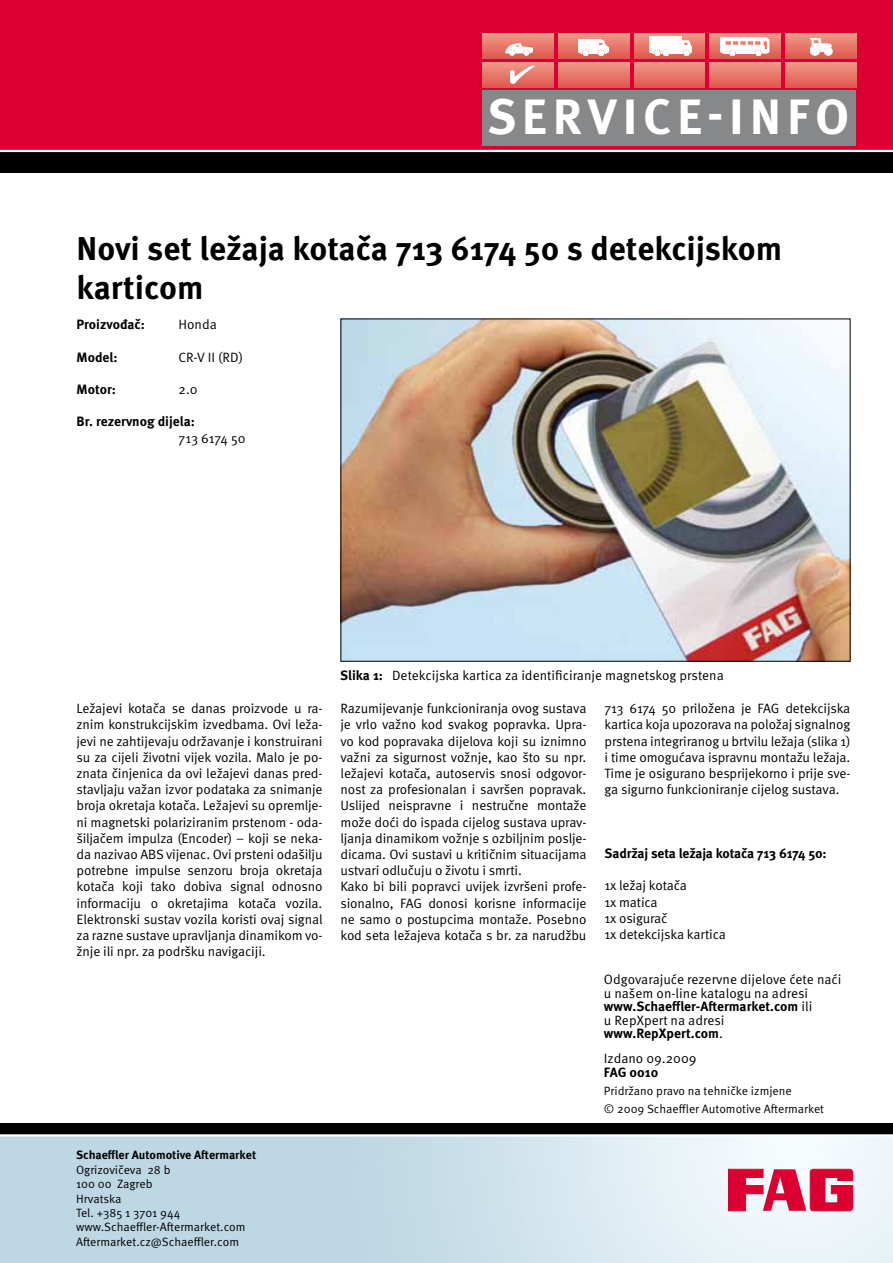
<style>
.page{position:relative;width:893px;height:1263px;background:#fff}
.page>*{position:absolute;margin:0;border:0;box-sizing:border-box;transform-origin:0 0}
.t1{font:700 49.5px "Meta Pro";letter-spacing:.12em;color:#fff}
.t2{font:700 33px/39.6px "Meta Pro";color:#000}
.t3{font:13.5px/16.2px "Meta Pro Norm";letter-spacing:-.01em;color:#000;text-align:justify}
.t4{font:700 13.5px/16.2px "Meta Pro";letter-spacing:-.01em;color:#000}
.t5{font:12px "Meta Pro Norm";color:#000}
.t6{font:700 12px "Meta Pro";color:#000}
.s1{font-family:"Meta Pro Norm";font-weight:400}
.s2{font-family:"Meta Pro";font-weight:700}
</style>
<div class="page">
<div style="left:0;top:0;width:893px;height:153px;background:#db0031"></div>
<div style="left:0;top:1123px;width:893px;height:12px;background:#000"></div>
<hr style="left:0;top:1134px;width:893px;height:2px;background:#fff">
<div style="left:0;top:151px;width:893px;height:21px;background:#000"></div>
<hr style="left:0;top:150px;width:893px;height:2px;background:#fff">
<div style="left:483px;top:91px;width:373px;height:55px;background:#87888a"></div>
<svg style="left:728px;top:1169px;width:125px;height:42px"></svg>
<div style="left:785px;top:62px;width:71px;height:26px;background:linear-gradient(to bottom,#ef9c89,#e2574f)"></div>
<div style="left:785px;top:33px;width:71px;height:26px;background:linear-gradient(to bottom,#ee9a87,#e35c55)"></div>
<div style="left:483px;top:62px;width:70px;height:26px;background:linear-gradient(to bottom,#ef9c89,#e2574f)"></div>
<div style="left:483px;top:33px;width:70px;height:26px;background:linear-gradient(to bottom,#ef9b88,#e35b54)"></div>
<div style="left:558px;top:62px;width:71px;height:26px;background:linear-gradient(to bottom,#ef9c89,#e2574f)"></div>
<div style="left:558px;top:33px;width:71px;height:26px;background:linear-gradient(to bottom,#ef9c89,#e2574f)"></div>
<div style="left:634px;top:62px;width:71px;height:26px;background:linear-gradient(to bottom,#ef9c89,#e2574f)"></div>
<div style="left:634px;top:33px;width:71px;height:26px;background:linear-gradient(to bottom,#ef9c89,#e2574f)"></div>
<div style="left:710px;top:62px;width:71px;height:26px;background:linear-gradient(to bottom,#ef9c89,#e2574f)"></div>
<div style="left:710px;top:33px;width:71px;height:26px;background:linear-gradient(to bottom,#ef9c89,#e2574f)"></div>
<svg style="left:578px;top:39px;width:31px;height:17px"></svg>
<svg style="left:649px;top:36px;width:42px;height:20px"></svg>
<svg style="left:720px;top:37px;width:49px;height:19px"></svg>
<svg style="left:506px;top:44px;width:27px;height:11px"></svg>
<svg style="left:510px;top:66px;width:24px;height:17px"></svg>
<div style="left:810px;top:45px;width:10px;height:10px;background:#fff;border-radius:50%"></div>
<div style="left:810px;top:45px;width:10px;height:10px;border:1px solid #fff;border-radius:50%"></div>
<svg style="left:810px;top:38px;width:21px;height:14px"></svg>
<div style="left:824px;top:47px;width:8px;height:8px;background:#fff;border-radius:50%"></div>
<div style="left:824px;top:47px;width:8px;height:8px;border:1px solid #fff;border-radius:50%"></div>
<img style="left:342px;top:321px;width:506px;height:339px">
<p class="t1" style="left:487px;top:78px;width:364px">SERVICE-INFO</p>
<p class="t2" style="left:77px;top:226px;width:707px">Novi set ležaja kotača 713 6174 50 s detekcijskom karticom</p>
<p class="t4" style="left:77px;top:315px;width:70px">Proizvođač:</p>
<p class="t3" style="left:179px;top:315px;width:40px">Honda</p>
<p class="t4" style="left:77px;top:348px;width:43px">Model:</p>
<p class="t3" style="left:179px;top:348px;width:66px">CR-V II (RD)</p>
<p class="t4" style="left:77px;top:380px;width:41px">Motor:</p>
<p class="t3" style="left:179px;top:380px;width:21px">2.0</p>
<p class="t4" style="left:179px;top:413px;width:69px;text-indent:-102px">Br. rezervnog dijela:<br><span class="s1">713 6174 50</span></p>
<p class="t3" style="left:77px;top:699px;width:248px">Ležajevi kotača se danas proizvode u ra&shy;znim konstrukcijskim izvedbama. Ovi leža&shy;jevi ne zahtijevaju održavanje i konstruirani su za cijeli životni vijek vozila. Malo je po&shy;znata činjenica da ovi ležajevi danas pred&shy;stavljaju važan izvor podataka za snimanje broja okretaja kotača. Ležajevi su opremlje&shy;ni magnetski polariziranim prstenom - oda&shy;šiljačem impulza (Encoder) – koji se neka&shy;da nazivao ABS vijenac. Ovi prsteni odašilju potrebne impulse senzoru broja okretaja kotača koji tako dobiva signal odnosno informaciju o okretajima kotača vozila.<br>Elektronski sustav vozila koristi ovaj signal za razne sustave upravljanja dinamikom vo&shy;žnje ili npr. za podršku navigaciji.</p>
<p class="t6" style="left:76px;top:1146px;width:182px">Schaeffler Automotive Aftermarket</p>
<p class="t5" style="left:76px;top:1160px;width:96px">Ogrizovičeva 28 b</p>
<p class="t5" style="left:76px;top:1175px;width:78px">100 00 Zagreb</p>
<p class="t5" style="left:76px;top:1189px;width:47px">Hrvatska</p>
<p class="t5" style="left:76px;top:1204px;width:106px">Tel. +385 1 3701 944</p>
<p class="t5" style="left:76px;top:1218px;width:171px">www.Schaeffler-Aftermarket.com</p>
<p class="t5" style="left:76px;top:1232px;width:165px">Aftermarket.cz@Schaeffler.com</p>
<p class="t3" style="left:340px;top:666px;width:385px"><span class="s2">Slika 1:</span> Detekcijska kartica za identificiranje magnetskog prstena</p>
<p class="t3" style="left:340px;top:699px;width:247px">Razumijevanje funkcioniranja ovog sustava je vrlo važno kod svakog popravka. Upra&shy;vo kod popravaka dijelova koji su iznimno važni za sigurnost vožnje, kao što su npr. ležajevi kotača, autoservis snosi odgovor&shy;nost za profesionalan i savršen popravak.<br>Uslijed neispravne i nestručne montaže može doći do ispada cijelog sustava uprav&shy;ljanja dinamikom vožnje s ozbiljnim poslje&shy;dicama. Ovi sustavi u kritičnim situacijama ustvari odlučuju o životu i smrti.</p>
<p class="t3" style="left:340px;top:878px;width:247px">Kako bi bili popravci uvijek izvršeni profe&shy;sionalno, FAG donosi korisne informacije ne samo o postupcima montaže. Posebno kod seta ležajeva kotača s br. za narudžbu</p>
<p class="t3" style="left:604px;top:699px;width:247px">713 6174 50 priložena je FAG detekcijska kartica koja upozorava na položaj signalnog prstena integriranog u brtvilu ležaja (slika 1) i time omogućava ispravnu montažu ležaja.<br>Time je osigurano besprijekorno i prije sve&shy;ga sigurno funkcioniranje cijelog sustava.</p>
<p class="t4" style="left:604px;top:844px;width:224px">Sadržaj seta ležaja kotača 713 6174 50:</p>
<p class="t3" style="left:604px;top:877px;width:84px">1x ležaj kotača</p>
<p class="t3" style="left:604px;top:893px;width:55px">1x matica</p>
<p class="t3" style="left:604px;top:909px;width:65px">1x osigurač</p>
<p class="t3" style="left:604px;top:925px;width:123px">1x detekcijska kartica</p>
<p class="t3" style="left:604px;top:972px;width:239px;line-height:13.5px;text-align:left">Odgovarajuće rezervne dijelove ćete naći u našem on-line katalogu na adresi <span class="s2">www.Schaeffler-Aftermarket.com</span> ili<br>u RepXpert na adresi <span class="s2">www.RepXpert.com</span>.</p>
<p class="t3" style="left:604px;top:1050px;width:94px">Izdano 09.2009</p>
<p class="t4" style="left:604px;top:1063px;width:56px">FAG 0010</p>
<p class="t5" style="left:604px;top:1082px;width:189px">Pridržano pravo na tehničke izmjene</p>
<p class="t5" style="left:604px;top:1100px;width:222px">© 2009 Schaeffler Automotive Aftermarket</p>
</div>
